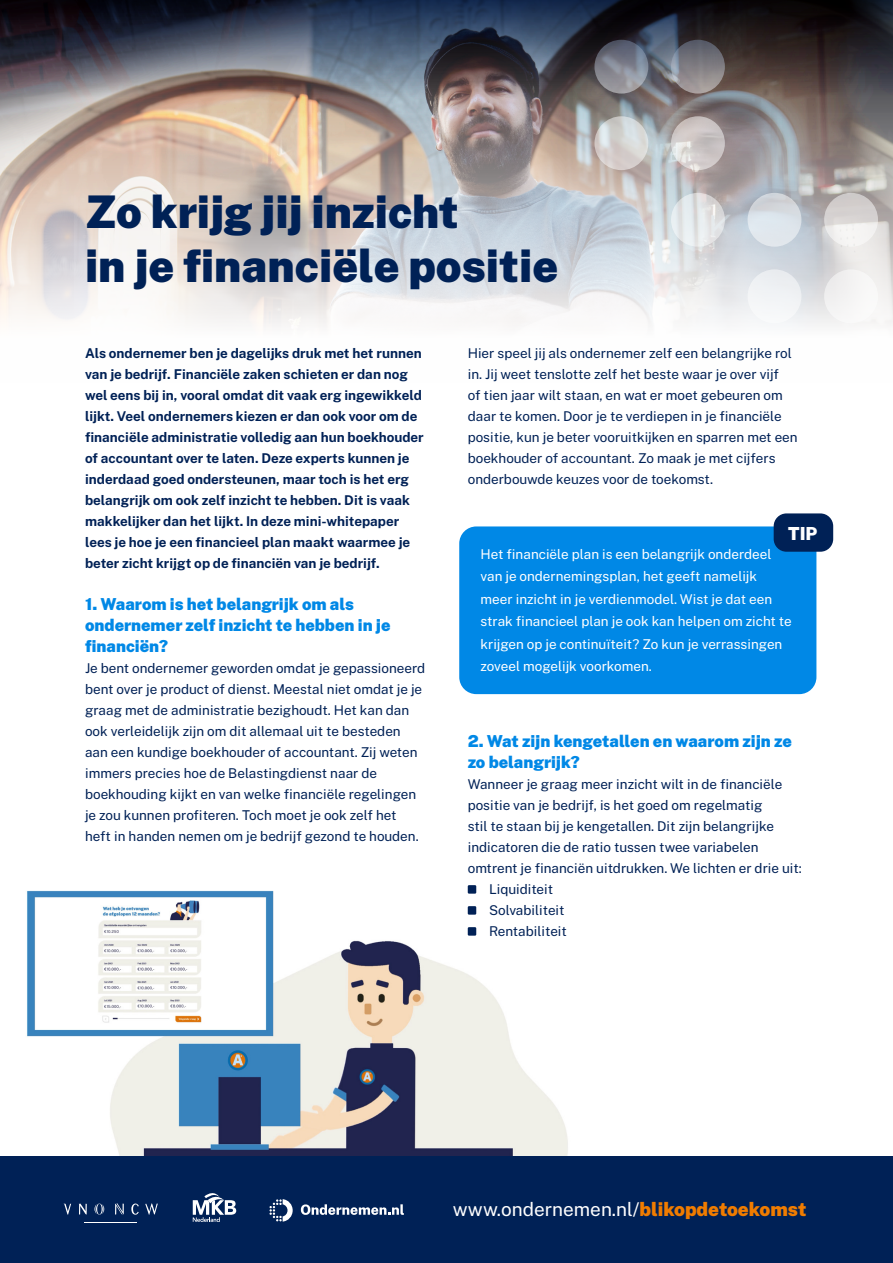
<style>
.page{position:relative;width:893px;height:1263px;background:#fff}
.page>*{position:absolute;margin:0;border:0;box-sizing:border-box;transform-origin:0 0}
.t1{font:900 45px "Public Sans";color:#002156}
.t2{font:19.05px "Public Sans";color:#fff}
.t3{font:900 18px "Public Sans";color:#fff}
.t4{font:900 16.5px/21px "Public Sans";color:#0088e6}
.t5{font:13.5px/21px "Public Sans";color:#002156}
.t6{font:700 13.5px/21px "Public Sans";color:#002156}
.t7{font:13.5px/22.5px "Public Sans";color:#fff}
.s1{font-weight:900;color:#f07c00}
</style>
<div class="page">
<img style="left:11px;top:886px;width:560px;height:271px">
<img style="left:0;top:113px;width:893px;height:213px">
<svg style="left:594px;top:113px;width:284px;height:210px"></svg>
<img style="left:0;top:0;width:893px;height:113px">
<div style="left:468px;top:885px;width:8px;height:9px;background:#002156"></div>
<div style="left:468px;top:906px;width:8px;height:9px;background:#002156"></div>
<div style="left:468px;top:927px;width:8px;height:9px;background:#002156"></div>
<div style="left:459px;top:526px;width:357px;height:168px;background:#0088e6;border-radius:17px"></div>
<div style="left:774px;top:513px;width:59px;height:39px;background:#002156;border-radius:13px"></div>
<div style="left:0;top:1157px;width:893px;height:106px;background:#002156"></div>
<svg style="left:193px;top:1193px;width:43px;height:29px"></svg>
<svg style="left:131px;top:1203px;width:8px;height:12px"></svg>
<svg style="left:64px;top:1203px;width:7px;height:12px"></svg>
<svg style="left:79px;top:1203px;width:8px;height:11px"></svg>
<svg style="left:145px;top:1203px;width:13px;height:12px"></svg>
<hr style="left:84px;top:1221px;width:53px;height:1px;background:#fff">
<svg style="left:94px;top:1203px;width:10px;height:11px"></svg>
<svg style="left:115px;top:1203px;width:9px;height:12px"></svg>
<svg style="left:301px;top:1204px;width:103px;height:11px"></svg>
<svg style="left:270px;top:1199px;width:23px;height:22px"></svg>
<p class="t1" style="left:85px;top:179px;width:375px">Zo krijg jij inzicht</p>
<p class="t1" style="left:85px;top:233px;width:475px">in je financiële positie</p>
<p class="t6" style="left:85px;top:342px;width:340px">Als ondernemer ben je dagelijks druk met het runnen van je bedrijf. Financiële zaken schieten er dan nog wel eens bij in, vooral omdat dit vaak erg ingewikkeld lijkt. Veel ondernemers kiezen er dan ook voor om de financiële administratie volledig aan hun boekhouder of accountant over te laten. Deze experts kunnen je inderdaad goed ondersteunen, maar toch is het erg belangrijk om ook zelf inzicht te hebben. Dit is vaak makkelijker dan het lijkt. In deze mini-whitepaper lees je hoe je een financieel plan maakt waarmee je beter zicht krijgt op de financiën van je bedrijf.</p>
<p class="t4" style="left:85px;top:593px;width:307px">1. Waarom is het belangrijk om als ondernemer zelf inzicht te hebben in je financiën?</p>
<p class="t5" style="left:85px;top:657px;width:342px">Je bent ondernemer geworden omdat je gepassioneerd bent over je product of dienst. Meestal niet omdat je je graag met de administratie bezighoudt. Het kan dan ook verleidelijk zijn om dit allemaal uit te besteden aan een kundige boekhouder of accountant. Zij weten immers precies hoe de Belastingdienst naar de boekhouding kijkt en van welke financiële regelingen je zou kunnen profiteren. Toch moet je ook zelf het heft in handen nemen om je bedrijf gezond te houden.</p>
<p class="t5" style="left:468px;top:342px;width:331px">Hier speel jij als ondernemer zelf een belangrijke rol in. Jij weet tenslotte zelf het beste waar je over vijf<br>of tien jaar wilt staan, en wat er moet gebeuren om daar te komen. Door je te verdiepen in je financiële positie, kun je beter vooruitkijken en sparren met een boekhouder of accountant. Zo maak je met cijfers onderbouwde keuzes voor de toekomst.</p>
<p class="t3" style="left:788px;top:520px;width:31px">TIP</p>
<p class="t7" style="left:480px;top:541px;width:313px">Het financiële plan is een belangrijk onderdeel van je ondernemingsplan, het geeft namelijk meer inzicht in je verdienmodel. Wist je dat een strak financieel plan je ook kan helpen om zicht te krijgen op je continuïteit? Zo kun je verrassingen zoveel mogelijk voorkomen.</p>
<p class="t4" style="left:468px;top:729px;width:326px">2. Wat zijn kengetallen en waarom zijn ze zo belangrijk?</p>
<p class="t5" style="left:468px;top:772px;width:336px">Wanneer je graag meer inzicht wilt in de financiële positie van je bedrijf, is het goed om regelmatig<br>stil te staan bij je kengetallen. Dit zijn belangrijke indicatoren die de ratio tussen twee variabelen omtrent je financiën uitdrukken. We lichten er drie uit:</p>
<p class="t5" style="left:489px;top:877px;width:66px">Liquiditeit</p>
<p class="t5" style="left:489px;top:898px;width:77px">Solvabiliteit</p>
<p class="t5" style="left:489px;top:919px;width:79px">Rentabiliteit</p>
<p class="t2" style="left:453px;top:1195px;width:355px">www.ondernemen.nl/<span class="s1">blikopdetoekomst</span></p>
</div>
